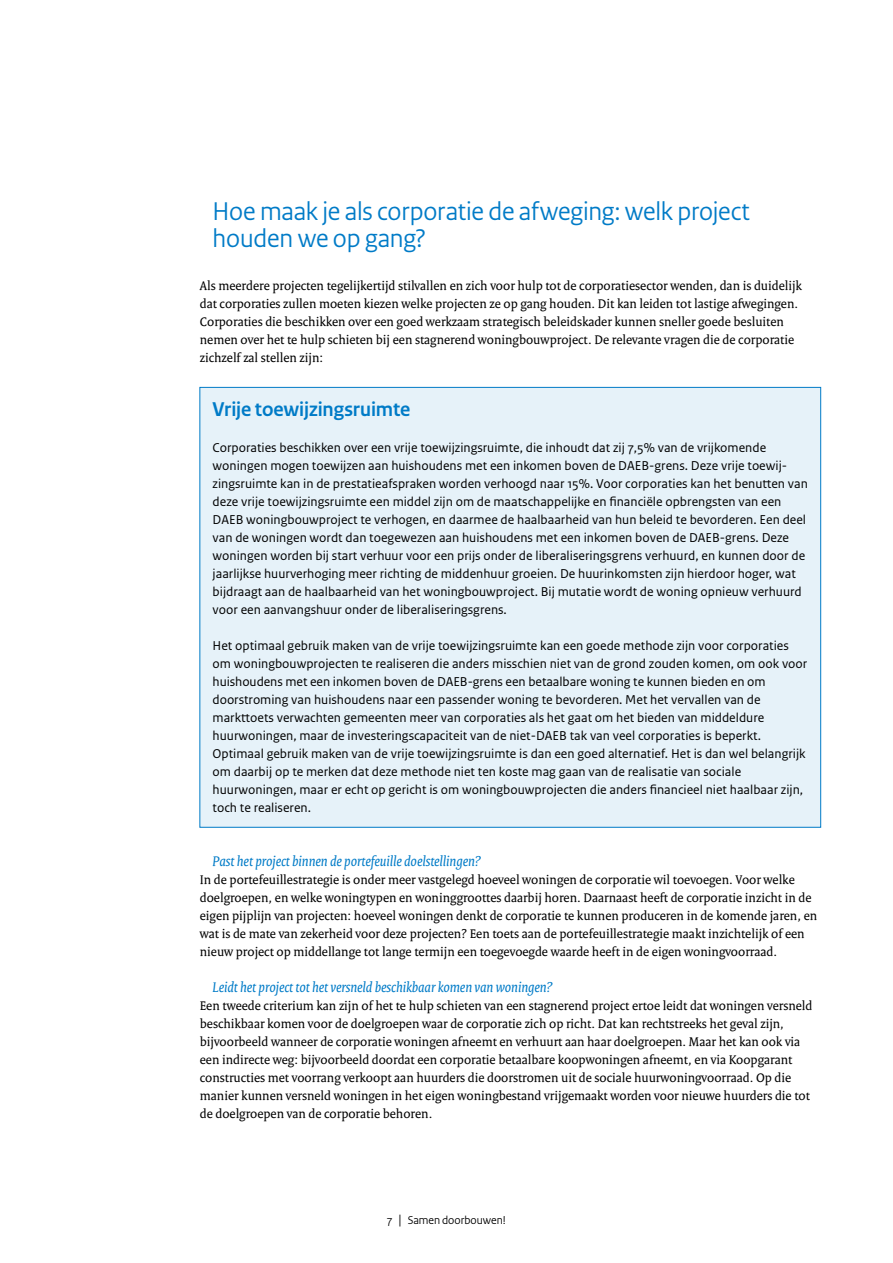
<style>
.page{position:relative;width:893px;height:1263px;background:#fff}
.page>*{position:absolute;margin:0;border:0;box-sizing:border-box;transform-origin:0 0}
.H2_RVO_Kop{font:27px/27px "Rijksoverheid Sans Heading";letter-spacing:-.005em;color:#007bc7}
.P_Titel_kadertekst{font:700 21px "Rijksoverheid Sans Heading";letter-spacing:-.005em;color:#007bc7}
.P_RVO_Alineakop{font:italic 15px "Rijksoverheid Serif";color:#007bc7}
.Kadertekst{font:13.5px/18px "Rijksoverheid Sans Text";color:#000}
.P_Broodtekst{font:13.5px/18px "Rijksoverheid Serif";color:#000}
.t1{font:12px "Rijksoverheid Sans Heading";color:#000}
.s1{font-size:14.25px}
</style>
<div class="page">
<div style="left:199px;top:387px;width:622px;height:441px;background:#e6f2f9;border:1px solid #007bc7"></div>
<h2 class="H2_RVO_Kop" style="left:213px;top:198px;width:539px">Hoe maak je als corporatie de afweging: welk project houden we op gang?</h2>
<p class="P_Broodtekst" style="left:200px;top:276px;width:603px">Als meerdere projecten tegelijkertijd stilvallen en zich voor hulp tot de corporatiesector wenden, dan is duidelijk dat corporaties zullen moeten kiezen welke projecten ze op gang houden. Dit kan leiden tot lastige afwegingen.<br>Corporaties die beschikken over een goed werkzaam strategisch beleidskader kunnen sneller goede besluiten nemen over het te hulp schieten bij een stagnerend woningbouwproject. De relevante vragen die de corporatie zichzelf zal stellen zijn:</p>
<p class="P_Titel_kadertekst" style="left:213px;top:397px;width:199px">Vrije toewijzingsruimte</p>
<p class="Kadertekst" style="left:213px;top:439px;width:597px">Corporaties beschikken over een vrije toewijzingsruimte, die inhoudt dat zij 7,5% van de vrijkomende woningen mogen toewijzen aan huishoudens met een inkomen boven de DAEB-grens. Deze vrije toewij&shy;zingsruimte kan in de prestatieafspraken worden verhoogd naar 15%. Voor corporaties kan het benutten van deze vrije toewijzingsruimte een middel zijn om de maatschappelijke en financiële opbrengsten van een DAEB woningbouwproject te verhogen, en daarmee de haalbaarheid van hun beleid te bevorderen. Een deel van de woningen wordt dan toegewezen aan huishoudens met een inkomen boven de DAEB-grens. Deze woningen worden bij start verhuur voor een prijs onder de liberaliseringsgrens verhuurd, en kunnen door de jaarlijkse huurverhoging meer richting de middenhuur groeien. De huurinkomsten zijn hierdoor hoger, wat bijdraagt aan de haalbaarheid van het woningbouwproject. Bij mutatie wordt de woning opnieuw verhuurd voor een aanvangshuur onder de liberaliseringsgrens.</p>
<p class="Kadertekst" style="left:213px;top:637px;width:596px">Het optimaal gebruik maken van de vrije toewijzingsruimte kan een goede methode zijn voor corporaties om woningbouwprojecten te realiseren die anders misschien niet van de grond zouden komen, om ook voor huishoudens met een inkomen boven de DAEB-grens een betaalbare woning te kunnen bieden en om doorstroming van huishoudens naar een passender woning te bevorderen. Met het vervallen van de markttoets verwachten gemeenten meer van corporaties als het gaat om het bieden van middeldure huurwoningen, maar de investeringscapaciteit van de niet-DAEB tak van veel corporaties is beperkt.<br>Optimaal gebruik maken van de vrije toewijzingsruimte is dan een goed alternatief. Het is dan wel belangrijk om daarbij op te merken dat deze methode niet ten koste mag gaan van de realisatie van sociale huurwoningen, maar er echt op gericht is om woningbouwprojecten die anders financieel niet haalbaar zijn, toch te realiseren.</p>
<p class="P_RVO_Alineakop" style="left:213px;top:852px;width:270px">Past het project binnen de portefeuille doelstellingen?</p>
<p class="P_Broodtekst" style="left:200px;top:870px;width:619px">In de portefeuillestrategie is onder meer vastgelegd hoeveel woningen de corporatie wil toevoegen. Voor welke doelgroepen, en welke woningtypen en woninggroottes daarbij horen. Daarnaast heeft de corporatie inzicht in de eigen pijplijn van projecten: hoeveel woningen denkt de corporatie te kunnen produceren in de komende jaren, en wat is de mate van zekerheid voor deze projecten? Een toets aan de portefeuillestrategie maakt inzichtelijk of een nieuw project op middellange tot lange termijn een toegevoegde waarde heeft in de eigen woningvoorraad.</p>
<p class="P_RVO_Alineakop" style="left:213px;top:978px;width:342px">Leidt het project tot het versneld beschikbaar komen van woningen?</p>
<p class="P_Broodtekst" style="left:200px;top:996px;width:614px">Een tweede criterium kan zijn of het te hulp schieten van een stagnerend project ertoe leidt dat woningen versneld beschikbaar komen voor de doelgroepen waar de corporatie zich op richt. Dat kan rechtstreeks het geval zijn, bijvoorbeeld wanneer de corporatie woningen afneemt en verhuurt aan haar doelgroepen. Maar het kan ook via een indirecte weg: bijvoorbeeld doordat een corporatie betaalbare koopwoningen afneemt, en via Koopgarant constructies met voorrang verkoopt aan huurders die doorstromen uit de sociale huurwoningvoorraad. Op die manier kunnen versneld woningen in het eigen woningbestand vrijgemaakt worden voor nieuwe huurders die tot de doelgroepen van de corporatie behoren.</p>
<p class="t1" style="left:387px;top:1213px;width:120px">7 <span class="s1">|</span> Samen doorbouwen!</p>
</div>
